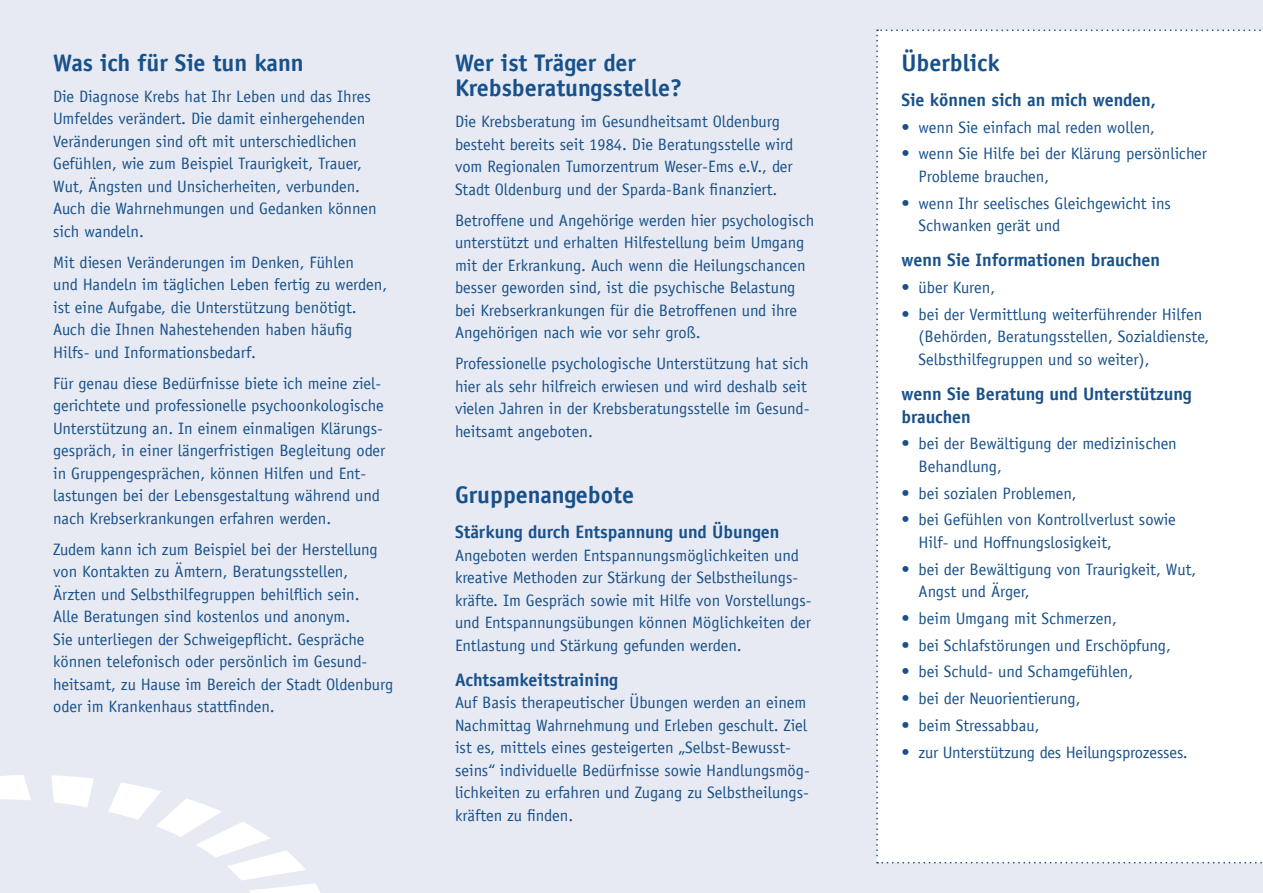
<style>
.page{position:relative;width:1263px;height:893px;background:#e8eaf3}
.page>*{position:absolute;margin:0;border:0;box-sizing:border-box;transform-origin:0 0}
.t1{font:700 24px/25.5px "Officina Sans LT";color:#18518a}
.t2{font:700 18px/22.5px "Officina Sans LT";color:#18518a}
.t3{font:16.5px/22.5px "Officina Sans LT";color:#18518a}
</style>
<div class="page">
<div style="left:876px;top:29px;width:387px;height:834px;background:#fff"></div>
<svg style="left:0;top:775px;width:320px;height:118px"></svg>
<h1 class="t1" style="left:53px;top:49px;width:252px">Was ich für Sie tun kann</h1>
<p class="t3" style="left:53px;top:85px;width:325px">Die Diagnose Krebs hat Ihr Leben und das Ihres Umfeldes verändert. Die damit einhergehenden Veränderungen sind oft mit unterschiedlichen Gefühlen, wie zum Beispiel Traurigkeit, Trauer, Wut, Ängsten und Unsicherheiten, verbunden.<br>Auch die Wahrnehmungen und Gedanken können sich wandeln.</p>
<p class="t3" style="left:53px;top:251px;width:336px">Mit diesen Veränderungen im Denken, Fühlen<br>und Handeln im täglichen Leben fertig zu werden, ist eine Aufgabe, die Unterstützung benötigt.<br>Auch die Ihnen Nahestehenden haben häufig Hilfs- und Informationsbedarf.</p>
<p class="t3" style="left:53px;top:372px;width:334px">Für genau diese Bedürfnisse biete ich meine ziel&shy;gerichtete und professionelle psychoonkologische Unterstützung an. In einem einmaligen Klärungs&shy;gespräch, in einer längerfristigen Begleitung oder in Gruppengesprächen, können Hilfen und Ent&shy;lastungen bei der Lebensgestaltung während und nach Krebserkrankungen erfahren werden.</p>
<p class="t3" style="left:53px;top:538px;width:342px">Zudem kann ich zum Beispiel bei der Herstellung von Kontakten zu Ämtern, Beratungsstellen, Ärzten und Selbsthilfegruppen behilflich sein.<br>Alle Beratungen sind kostenlos und anonym.<br>Sie unterliegen der Schweigepflicht. Gespräche können telefonisch oder persönlich im Gesund&shy;heitsamt, zu Hause im Bereich der Stadt Oldenburg oder im Krankenhaus stattfinden.</p>
<h1 class="t1" style="left:455px;top:49px;width:229px">Wer ist Träger der<br>Krebsberatungsstelle?</h1>
<p class="t3" style="left:455px;top:110px;width:340px">Die Krebsberatung im Gesundheitsamt Oldenburg besteht bereits seit 1984. Die Beratungsstelle wird vom Regionalen Tumorzentrum Weser-Ems e.V., der Stadt Oldenburg und der Sparda-Bank finanziert.</p>
<p class="t3" style="left:455px;top:209px;width:361px">Betroffene und Angehörige werden hier psychologisch unterstützt und erhalten Hilfestellung beim Umgang mit der Erkrankung. Auch wenn die Heilungschancen besser geworden sind, ist die psychische Belastung bei Krebserkrankungen für die Betroffenen und ihre Angehörigen nach wie vor sehr groß.</p>
<p class="t3" style="left:455px;top:352px;width:356px">Professionelle psychologische Unterstützung hat sich hier als sehr hilfreich erwiesen und wird deshalb seit vielen Jahren in der Krebsberatungsstelle im Gesund&shy;heitsamt angeboten.</p>
<h1 class="t1" style="left:455px;top:482px;width:181px">Gruppenangebote</h1>
<p class="t2" style="left:455px;top:520px;width:326px">Stärkung durch Entspannung und Übungen</p>
<p class="t3" style="left:455px;top:544px;width:358px">Angeboten werden Entspannungsmöglichkeiten und kreative Methoden zur Stärkung der Selbstheilungs&shy;kräfte. Im Gespräch sowie mit Hilfe von Vorstellungs&shy;und Entspannungsübungen können Möglichkeiten der Entlastung und Stärkung gefunden werden.</p>
<p class="t2" style="left:455px;top:668px;width:165px">Achtsamkeitstraining</p>
<p class="t3" style="left:455px;top:692px;width:356px">Auf Basis therapeutischer Übungen werden an einem Nachmittag Wahrnehmung und Erleben geschult. Ziel ist es, mittels eines gesteigerten „Selbst-Bewusst&shy;seins“ individuelle Bedürfnisse sowie Handlungsmög&shy;lichkeiten zu erfahren und Zugang zu Selbstheilungs&shy;kräften zu finden.</p>
<h1 class="t1" style="left:901px;top:49px;width:100px">Überblick</h1>
<p class="t2" style="left:901px;top:88px;width:256px">Sie können sich an mich wenden,</p>
<p class="t3" style="left:901px;top:116px;width:255px">• wenn Sie einfach mal reden wollen,</p>
<p class="t3" style="left:918px;top:142px;width:290px;text-indent:-17px">• wenn Sie Hilfe bei der Klärung persönlicher<br>Probleme brauchen,</p>
<p class="t3" style="left:918px;top:192px;width:254px;text-indent:-17px">• wenn Ihr seelisches Gleichgewicht ins<br>Schwanken gerät und</p>
<p class="t2" style="left:901px;top:249px;width:260px">wenn Sie Informationen brauchen</p>
<p class="t3" style="left:901px;top:276px;width:95px">• über Kuren,</p>
<p class="t3" style="left:918px;top:303px;width:292px;text-indent:-17px">• bei der Vermittlung weiterführender Hilfen (Behörden, Beratungsstellen, Sozialdienste,<br>Selbsthilfegruppen und so weiter),</p>
<p class="t2" style="left:901px;top:382px;width:292px">wenn Sie Beratung und Unterstützung brauchen</p>
<p class="t3" style="left:918px;top:433px;width:260px;text-indent:-17px">• bei der Bewältigung der medizinischen<br>Behandlung,</p>
<p class="t3" style="left:901px;top:482px;width:177px">• bei sozialen Problemen,</p>
<p class="t3" style="left:918px;top:509px;width:259px;text-indent:-17px">• bei Gefühlen von Kontrollverlust sowie<br>Hilf- und Hoffnungslosigkeit,</p>
<p class="t3" style="left:918px;top:558px;width:279px;text-indent:-17px">• bei der Bewältigung von Traurigkeit, Wut,<br>Angst und Ärger,</p>
<p class="t3" style="left:901px;top:607px;width:217px">• beim Umgang mit Schmerzen,</p>
<p class="t3" style="left:901px;top:634px;width:271px">• bei Schlafstörungen und Erschöpfung,</p>
<p class="t3" style="left:901px;top:661px;width:233px">• bei Schuld- und Schamgefühlen,</p>
<p class="t3" style="left:901px;top:687px;width:181px">• bei der Neuorientierung,</p>
<p class="t3" style="left:901px;top:714px;width:140px">• beim Stressabbau,</p>
<p class="t3" style="left:901px;top:741px;width:288px">• zur Unterstützung des Heilungsprozesses.</p>
</div>
